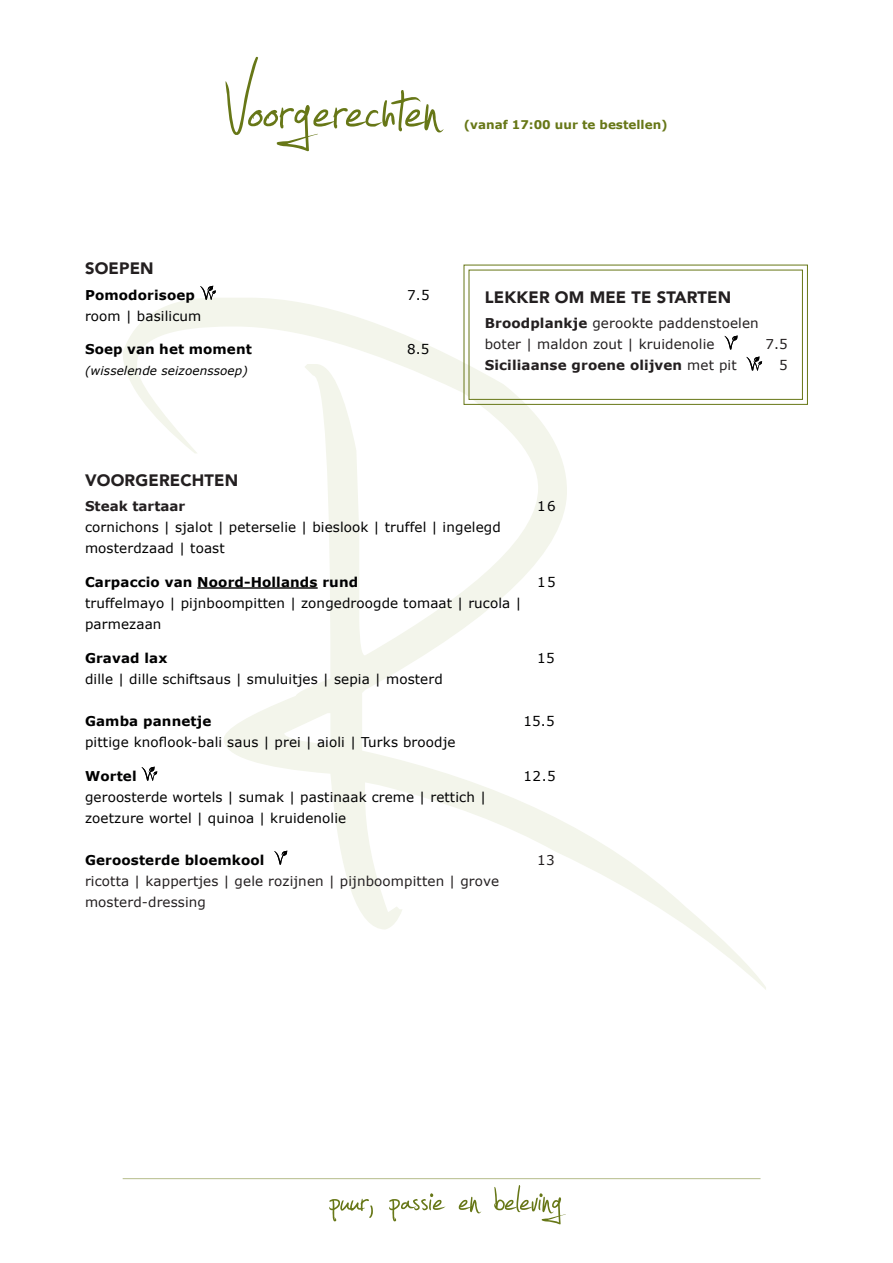
<style>
.page{position:relative;width:893px;height:1263px;background:#fff}
.page>*{position:absolute;margin:0;border:0;box-sizing:border-box;transform-origin:0 0}
.t1{font:135px "Jellyka Estryas Handwriting";color:#677717}
.t2{font:79.2px "Jellyka Estryas Handwriting";color:#677717}
.t3{font:900 16.5px "Avenir";letter-spacing:.01em;color:#231f20}
.t4{font:13.5px/21px "Verdana";letter-spacing:.01em;color:#000001}
.t5{font:13.5px/21px "Verdana";letter-spacing:.01em;color:#231f20}
.t6{font:700 13.5px "Verdana";letter-spacing:.01em;color:#000001}
.t7{font:700 13.5px "Verdana";letter-spacing:.01em;color:#231f20}
.t8{font:700 12px "Verdana";color:#677717}
.t9{font:italic 12px "Verdana";letter-spacing:.01em;color:#000001}
.s1{font-weight:700}
.s2{font-weight:400}
</style>
<div class="page">
<svg style="left:123px;top:298px;width:643px;height:692px"></svg>
<hr style="left:123px;top:1178px;width:637px;height:1px;background:#bdc497">
<svg style="left:463px;top:264px;width:345px;height:141px"></svg>
<div style="left:468px;top:270px;width:335px;height:130px;border:1px solid #677717"></div>
<svg style="left:200px;top:286px;width:16px;height:14px"></svg>
<svg style="left:724px;top:336px;width:14px;height:13px"></svg>
<svg style="left:746px;top:357px;width:16px;height:13px"></svg>
<hr style="left:197px;top:587px;width:121px;height:2px;background:#000001">
<svg style="left:142px;top:767px;width:15px;height:14px"></svg>
<svg style="left:274px;top:851px;width:13px;height:14px"></svg>
<h1 class="t1" style="left:225px;top:53px;width:215px">Voorgerechten</h1>
<p class="t8" style="left:464px;top:117px;width:205px">(vanaf 17:00 uur te bestellen)</p>
<p class="t3" style="left:85px;top:255px;width:70px">SOEPEN</p>
<p class="t6" style="left:85px;top:286px;width:111px">Pomodorisoep</p>
<p class="t4" style="left:407px;top:284px;width:24px">7.5</p>
<p class="t4" style="left:85px;top:305px;width:118px">room | basilicum</p>
<p class="t6" style="left:85px;top:341px;width:168px">Soep van het moment</p>
<p class="t4" style="left:407px;top:339px;width:24px">8.5</p>
<p class="t9" style="left:85px;top:363px;width:164px">(wisselende seizoenssoep)</p>
<p class="t3" style="left:485px;top:283px;width:248px">LEKKER OM MEE TE STARTEN</p>
<p class="t5" style="left:485px;top:313px;width:275px"><span class="s1">Broodplankje</span> gerookte paddenstoelen boter | maldon zout | kruidenolie</p>
<p class="t5" style="left:765px;top:334px;width:24px">7.5</p>
<p class="t7" style="left:485px;top:357px;width:253px">Siciliaanse groene olijven <span class="s2">met pit</span></p>
<p class="t5" style="left:779px;top:355px;width:10px">5</p>
<p class="t3" style="left:85px;top:466px;width:155px">VOORGERECHTEN</p>
<p class="t7" style="left:85px;top:498px;width:102px">Steak tartaar</p>
<p class="t4" style="left:537px;top:496px;width:20px">16</p>
<p class="t4" style="left:85px;top:517px;width:417px">cornichons | sjalot | peterselie | bieslook | truffel | ingelegd mosterdzaad | toast</p>
<p class="t6" style="left:85px;top:573px;width:275px">Carpaccio van Noord-Hollands rund</p>
<p class="t4" style="left:537px;top:572px;width:20px">15</p>
<p class="t4" style="left:85px;top:593px;width:438px">truffelmayo | pijnboompitten | zongedroogde tomaat | rucola | parmezaan</p>
<p class="t6" style="left:85px;top:649px;width:84px">Gravad lax</p>
<p class="t4" style="left:537px;top:648px;width:19px">15</p>
<p class="t4" style="left:85px;top:669px;width:359px">dille | dille schiftsaus | smuluitjes | sepia | mosterd</p>
<p class="t6" style="left:85px;top:712px;width:128px">Gamba pannetje</p>
<p class="t4" style="left:523px;top:711px;width:33px">15.5</p>
<p class="t4" style="left:85px;top:732px;width:372px">pittige knoflook-bali saus | prei | aioli | Turks broodje</p>
<p class="t6" style="left:85px;top:767px;width:53px">Wortel</p>
<p class="t4" style="left:523px;top:765px;width:34px">12.5</p>
<p class="t4" style="left:85px;top:786px;width:403px">geroosterde wortels | sumak | pastinaak creme | rettich | zoetzure wortel | quinoa | kruidenolie</p>
<p class="t6" style="left:85px;top:851px;width:181px">Geroosterde bloemkool</p>
<p class="t5" style="left:537px;top:849px;width:19px">13</p>
<p class="t5" style="left:85px;top:870px;width:416px">ricotta | kappertjes | gele rozijnen | pijnboompitten | grove mosterd-dressing</p>
<h2 class="t2" style="left:330px;top:1166px;width:235px">puur, passie en beleving</h2>
</div>
